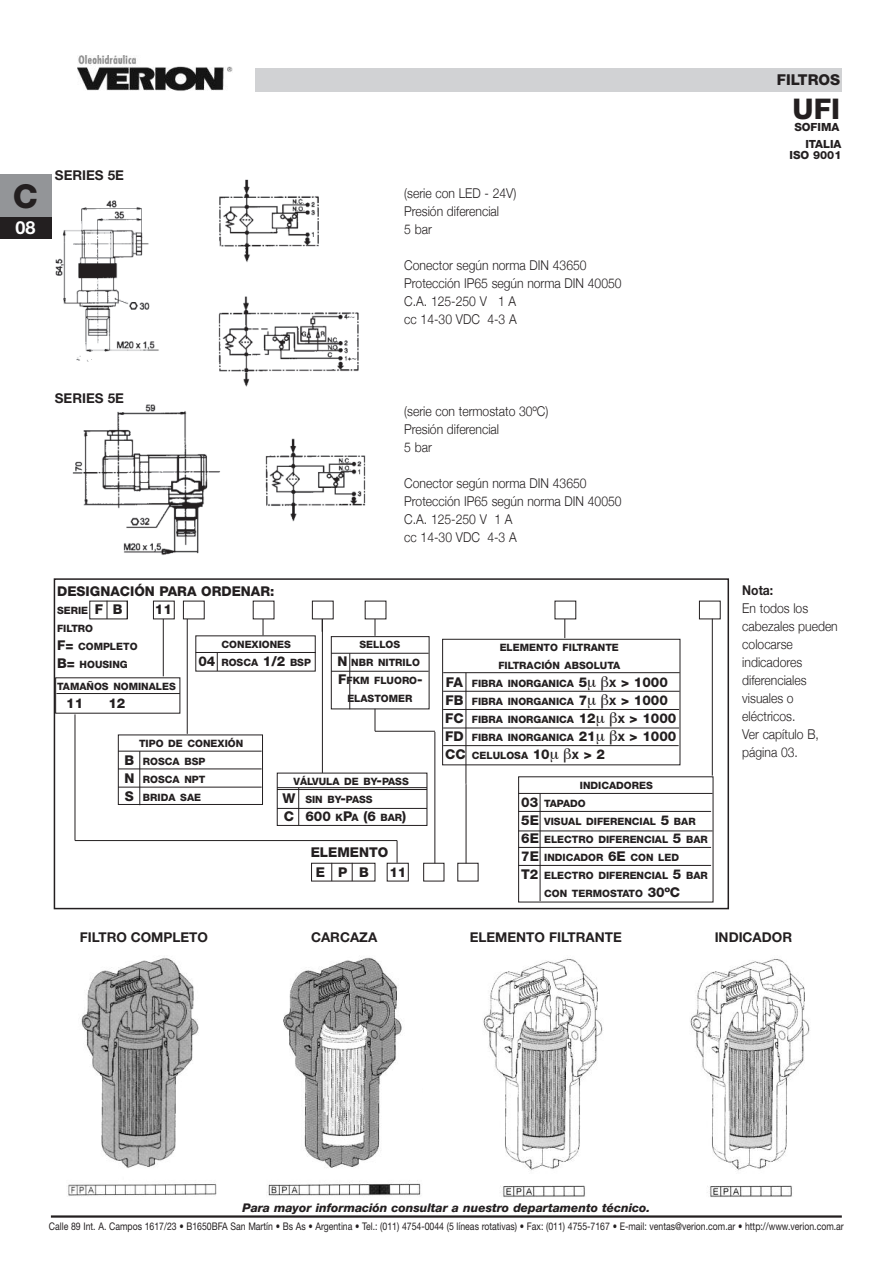
<style>
.page{position:relative;width:893px;height:1263px;background:#fff}
.page>*{position:absolute;margin:0;border:0;box-sizing:border-box;transform-origin:0 0}
.t1{font:800 33px "Helvetica Neue";color:#231f20}
.t2{font:800 28.5px "Helvetica Neue";color:#231f20}
.t3{font:700 18px "Helvetica Neue";color:#fff}
.t4{font:800 15px "Helvetica Neue";color:#231f20}
.t5{font:300 13.5px/18px "Helvetica Neue";color:#231f20;scale:.9 1}
.t6{font:800 13.5px "Helvetica Neue";color:#231f20}
.t7{font:700 13.5px "Helvetica Neue";color:#231f20}
.t8{font:700 13.5px "Helvetica Neue";color:#231f20;scale:.9 1}
.t9{font:italic 800 12px "Helvetica Neue";color:#231f20}
.t10{font:800 11.25px/11.2px "Helvetica Neue";color:#231f20;text-align:right}
.t11{font:10.5px "Helvetica Neue";color:#231f20;scale:.83 1}
.t12{font:800 10.2px/18px "Helvetica Neue";color:#231f20}
.s1{font-size:13.5px}
.s2{font-size:10.2px}
</style>
<div class="page">
<img style="left:72px;top:404px;width:294px;height:151px">
<img style="left:55px;top:179px;width:304px;height:208px">
<hr style="left:51px;top:1215px;width:791px;height:3px;background:#231f20">
<img style="left:78px;top:55px;width:154px;height:36px">
<div style="left:255px;top:68px;width:587px;height:24px;background:#d1d2d4"></div>
<div style="left:0;top:217px;width:51px;height:21px;background:#231f20"></div>
<div style="left:0;top:174px;width:51px;height:43px;background:#939598"></div>
<div style="left:54px;top:578px;width:675px;height:331px;border:2px solid #231f20"></div>
<div style="left:118px;top:734px;width:145px;height:71px;border:1px solid #231f20"></div>
<div style="left:442px;top:639px;width:238px;height:126px;border:1px solid #231f20"></div>
<div style="left:183px;top:601px;width:22px;height:18px;border:1px solid #231f20"></div>
<div style="left:331px;top:636px;width:98px;height:73px;border:1px solid #231f20"></div>
<div style="left:277px;top:773px;width:150px;height:53px;border:1px solid #231f20"></div>
<hr style="left:187px;top:619px;width:1px;height:115px;background:#231f20">
<div style="left:153px;top:601px;width:22px;height:18px;border:1px solid #231f20"></div>
<hr style="left:163px;top:619px;width:1px;height:57px;background:#231f20">
<svg style="left:263px;top:619px;width:1px;height:16px"></svg>
<svg style="left:375px;top:619px;width:1px;height:17px"></svg>
<svg style="left:375px;top:709px;width:1px;height:22px"></svg>
<hr style="left:75px;top:714px;width:1px;height:126px;background:#231f20">
<hr style="left:75px;top:840px;width:322px;height:1px;background:#231f20">
<svg style="left:397px;top:840px;width:1px;height:23px"></svg>
<hr style="left:375px;top:731px;width:60px;height:1px;background:#231f20">
<hr style="left:435px;top:732px;width:1px;height:131px;background:#231f20">
<hr style="left:466px;top:784px;width:1px;height:79px;background:#231f20">
<svg style="left:565px;top:619px;width:1px;height:19px"></svg>
<div style="left:699px;top:601px;width:22px;height:18px;border:1px solid #231f20"></div>
<svg style="left:107px;top:601px;width:1px;height:18px"></svg>
<svg style="left:127px;top:601px;width:1px;height:18px"></svg>
<div style="left:311px;top:863px;width:64px;height:18px;border:1px solid #231f20"></div>
<div style="left:387px;top:863px;width:22px;height:18px;border:1px solid #231f20"></div>
<div style="left:423px;top:863px;width:21px;height:18px;border:1px solid #231f20"></div>
<svg style="left:331px;top:863px;width:1px;height:18px"></svg>
<svg style="left:352px;top:863px;width:1px;height:18px"></svg>
<hr style="left:322px;top:619px;width:1px;height:154px;background:#231f20">
<hr style="left:331px;top:653px;width:98px;height:1px;background:#231f20">
<hr style="left:331px;top:671px;width:98px;height:1px;background:#231f20">
<hr style="left:56px;top:693px;width:124px;height:1px;background:#231f20">
<hr style="left:277px;top:787px;width:150px;height:1px;background:#231f20">
<hr style="left:277px;top:808px;width:150px;height:1px;background:#231f20">
<hr style="left:277px;top:789px;width:150px;height:1px;background:#231f20">
<hr style="left:298px;top:788px;width:1px;height:37px;background:#231f20">
<hr style="left:118px;top:751px;width:144px;height:1px;background:#231f20">
<hr style="left:118px;top:768px;width:144px;height:1px;background:#231f20">
<hr style="left:118px;top:787px;width:144px;height:1px;background:#231f20">
<hr style="left:139px;top:751px;width:1px;height:54px;background:#231f20">
<hr style="left:349px;top:653px;width:1px;height:56px;background:#231f20">
<hr style="left:196px;top:652px;width:120px;height:1px;background:#231f20">
<svg style="left:217px;top:653px;width:1px;height:18px"></svg>
<hr style="left:712px;top:619px;width:1px;height:157px;background:#231f20">
<hr style="left:518px;top:793px;width:195px;height:1px;background:#231f20">
<hr style="left:518px;top:811px;width:193px;height:1px;background:#231f20">
<hr style="left:518px;top:830px;width:195px;height:1px;background:#231f20">
<hr style="left:518px;top:847px;width:193px;height:1px;background:#231f20">
<hr style="left:518px;top:865px;width:193px;height:1px;background:#231f20">
<hr style="left:540px;top:793px;width:1px;height:108px;background:#231f20">
<hr style="left:443px;top:672px;width:237px;height:1px;background:#231f20">
<hr style="left:443px;top:691px;width:237px;height:1px;background:#231f20">
<hr style="left:443px;top:709px;width:236px;height:1px;background:#231f20">
<hr style="left:443px;top:728px;width:236px;height:1px;background:#231f20">
<hr style="left:443px;top:745px;width:236px;height:1px;background:#231f20">
<hr style="left:466px;top:673px;width:1px;height:111px;background:#231f20">
<img style="left:68px;top:958px;width:149px;height:239px">
<img style="left:268px;top:957px;width:153px;height:239px">
<img style="left:483px;top:958px;width:120px;height:239px">
<img style="left:690px;top:958px;width:120px;height:239px">
<svg style="left:588px;top:690px;width:29px;height:39px"></svg>
<h1 class="t1" style="left:13px;top:184px;width:27px">C</h1>
<h3 class="t3" style="left:16px;top:221px;width:22px">08</h3>
<h3 class="t7" style="left:55px;top:170px;width:71px">SERIES 5E</h3>
<h3 class="t5" style="left:404px;top:184px;width:126px">(serie con LED - 24V)<br>Presión diferencial<br>5 bar</h3>
<h3 class="t5" style="left:404px;top:256px;width:243px">Conector según norma DIN 43650<br>Protección IP65 según norma DIN 40050<br>C.A. 125-250 V 1 A<br>cc 14-30 VDC 4-3 A</h3>
<h3 class="t4" style="left:777px;top:75px;width:65px">FILTROS</h3>
<h2 class="t2" style="left:793px;top:98px;width:49px">UFI</h2>
<p class="t10" style="left:794px;top:122px;width:47px">SOFIMA</p>
<p class="t10" style="left:789px;top:139px;width:54px">ITALIA<br>ISO 9001</p>
<h3 class="t7" style="left:55px;top:394px;width:71px">SERIES 5E</h3>
<h3 class="t5" style="left:404px;top:402px;width:161px">(serie con termostato 30ºC)<br>Presión diferencial<br>5 bar</h3>
<h3 class="t5" style="left:404px;top:474px;width:243px">Conector según norma DIN 43650<br>Protección IP65 según norma DIN 40050<br>C.A. 125-250 V 1 A<br>cc 14-30 VDC 4-3 A</h3>
<h3 class="t6" style="left:57px;top:586px;width:219px">DESIGNACIÓN PARA ORDENAR:</h3>
<p class="t12" style="left:57px;top:602px;width:67px">SERIE <span class="s1">F B</span></p>
<h3 class="t6" style="left:155px;top:604px;width:19px">11</h3>
<p class="t12" style="left:57px;top:620px;width:82px">FILTRO<br><span class="s1">F=</span> COMPLETO<br><span class="s1">B=</span> HOUSING</p>
<p class="t12" style="left:198px;top:636px;width:114px;text-align:center">CONEXIONES<br><span class="s1">04</span> ROSCA <span class="s1">1/2</span> BSP</p>
<p class="t12" style="left:57px;top:678px;width:120px">TAMAÑOS NOMINALES</p>
<h3 class="t6" style="left:66px;top:698px;width:19px">11</h3>
<h3 class="t6" style="left:108px;top:698px;width:19px">12</h3>
<p class="t12" style="left:337px;top:637px;width:87px;text-align:center">SELLOS<br><span class="s1">N</span> NBR NITRILO<br><span class="s1">F</span>FKM FLUORO<span class="s1">-<br></span>ELASTOMER</p>
<p class="t12" style="left:124px;top:735px;width:120px;text-indent:15px">TIPO DE CONEXIÓN<br><span class="s1">B</span> ROSCA BSP<br><span class="s1">N</span> ROSCA NPT<br><span class="s1">S</span> BRIDA SAE</p>
<p class="t12" style="left:283px;top:773px;width:128px;text-indent:11px">VÁLVULA DE BY<span class="s1">-</span>PASS<br><span class="s1">W</span> SIN BY<span class="s1">-</span>PASS</p>
<h3 class="t6" style="left:284px;top:811px;width:124px">C 600 <span class="s2">K</span>P<span class="s2">A</span> (6 <span class="s2">BAR</span>)</h3>
<h3 class="t6" style="left:311px;top:847px;width:79px">ELEMENTO</h3>
<h3 class="t6" style="left:316px;top:868px;width:54px">EPB</h3>
<h3 class="t6" style="left:389px;top:868px;width:19px">11</h3>
<p class="t12" style="left:500px;top:639px;width:121px">ELEMENTO FILTRANTE</p>
<p class="t12" style="left:498px;top:657px;width:123px">FILTRACIÓN ABSOLUTA</p>
<p class="t12" style="left:446px;top:675px;width:143px"><span class="s1">FA</span> FIBRA INORGANICA <span class="s1">5</span></p>
<h3 class="t6" style="left:609px;top:677px;width:60px"><span class="s2">X</span> &gt; 1000</h3>
<p class="t12" style="left:445px;top:693px;width:143px"><span class="s1">FB</span> FIBRA INORGANICA <span class="s1">7</span></p>
<h3 class="t6" style="left:609px;top:695px;width:60px"><span class="s2">X</span> &gt; 1000</h3>
<p class="t12" style="left:445px;top:711px;width:152px"><span class="s1">FC</span> FIBRA INORGANICA <span class="s1">12</span></p>
<h3 class="t6" style="left:618px;top:713px;width:60px"><span class="s2">X</span> &gt; 1000</h3>
<p class="t12" style="left:445px;top:729px;width:152px"><span class="s1">FD</span> FIBRA INORGANICA <span class="s1">21</span></p>
<h3 class="t6" style="left:618px;top:731px;width:60px"><span class="s2">X</span> &gt; 1000</h3>
<p class="t12" style="left:445px;top:747px;width:106px"><span class="s1">CC</span> CELULOSA <span class="s1">10</span></p>
<h3 class="t6" style="left:572px;top:749px;width:35px"><span class="s2">X</span>&gt;2</h3>
<p class="t12" style="left:580px;top:777px;width:74px">INDICADORES</p>
<p class="t12" style="left:521px;top:795px;width:66px"><span class="s1">03</span> TAPADO</p>
<p class="t12" style="left:521px;top:813px;width:176px"><span class="s1">5E</span> VISUAL DIFERENCIAL <span class="s1">5</span> BAR</p>
<p class="t12" style="left:521px;top:831px;width:188px"><span class="s1">6E</span> ELECTRO DIFERENCIAL <span class="s1">5</span> BAR</p>
<p class="t12" style="left:521px;top:849px;width:159px"><span class="s1">7E</span> INDICADOR <span class="s1">6E</span> CON LED</p>
<p class="t12" style="left:521px;top:867px;width:188px"><span class="s1">T2</span> ELECTRO DIFERENCIAL <span class="s1">5</span> BAR</p>
<p class="t12" style="left:544px;top:885px;width:137px">CON TERMOSTATO <span class="s1">30ºC</span></p>
<h3 class="t8" style="left:742px;top:585px;width:36px">Nota:</h3>
<h3 class="t5" style="left:742px;top:599px;width:108px">En todos los cabezales pueden colocarse indicadores diferenciales visuales o eléctricos.<br>Ver capítulo B, página 03.</h3>
<h3 class="t7" style="left:80px;top:933px;width:129px">FILTRO COMPLETO</h3>
<h3 class="t7" style="left:311px;top:933px;width:68px">CARCAZA</h3>
<h3 class="t7" style="left:470px;top:933px;width:154px">ELEMENTO FILTRANTE</h3>
<h3 class="t7" style="left:715px;top:933px;width:79px">INDICADOR</h3>
<p class="t9" style="left:242px;top:1203px;width:409px">Para mayor información consultar a nuestro departamento técnico.</p>
<p class="t11" style="left:49px;top:1222px;width:959px">Calle 89 Int. A. Campos 1617/23 • B1650BFA San Martín • Bs As • Argentina • Tel.: (011) 4754-0044 (5 líneas rotativas) • Fax: (011) 4755-7167 • E-mail: ventas@verion.com.ar • http://www.verion.com.ar</p>
</div>
